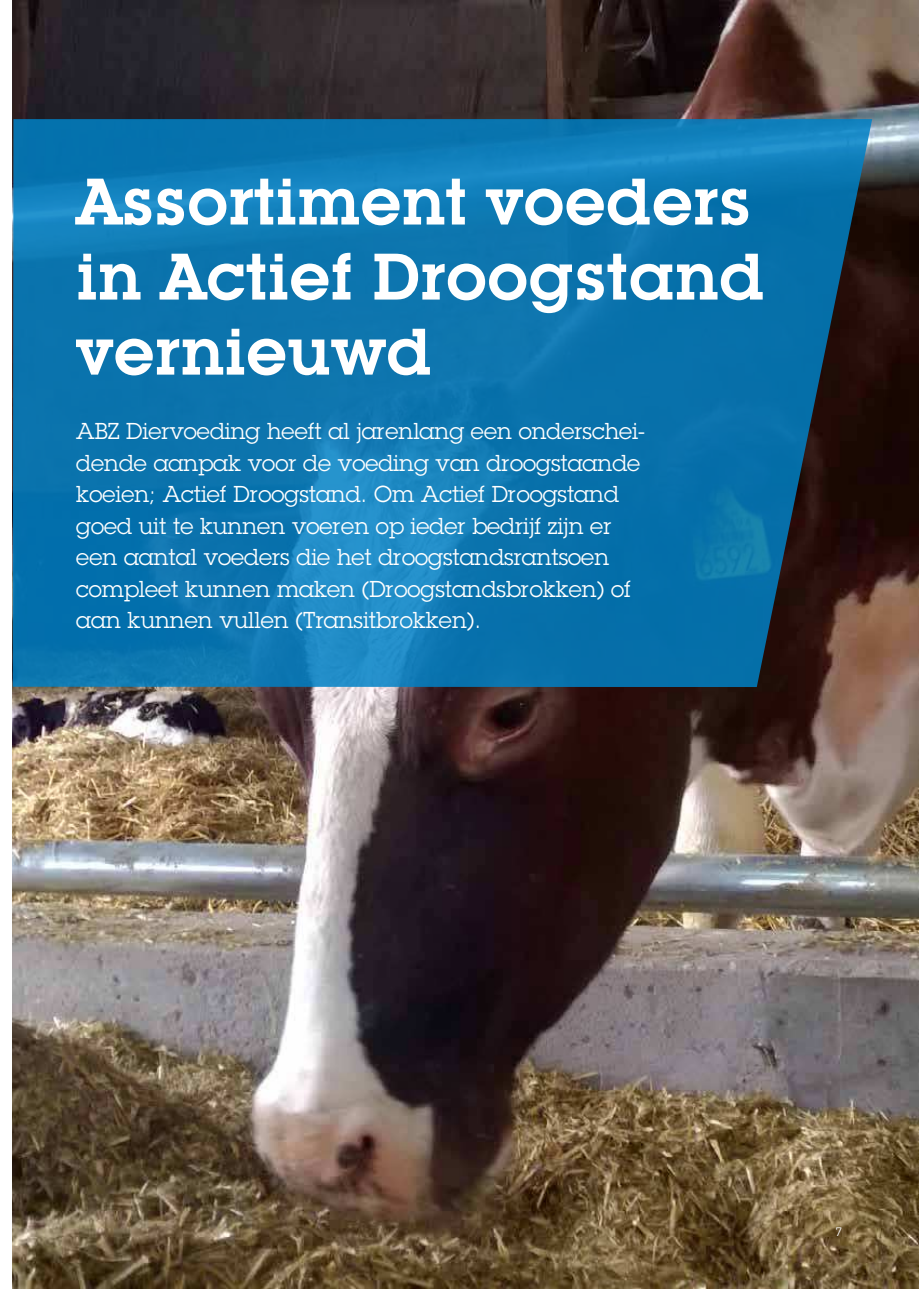
<style>
.page{position:relative;width:919px;height:1289px;background:#fff}
.page>*{position:absolute;margin:0;border:0;box-sizing:border-box;transform-origin:0 0}
.t1{font:600 64.5px/75px "Lubalin Graph IT Cby BT";color:#fff}
.t2{font:22.5px/31.5px "Lubalin Graph";color:#fff}
.t3{font:12px "Lubalin Graph";color:#fff}
</style>
<div class="page">
<img style="left:13px;top:0;width:905px;height:1288px">
<svg style="left:13px;top:119px;width:859px;height:568px;background:#0e70a6"></svg>
<h1 class="t1" style="left:76px;top:170px;width:690px">Assortiment voeders in Actief Droogstand vernieuwd</h1>
<p class="t2" style="left:76px;top:417px;width:570px">ABZ Diervoeding heeft al jarenlang een onderschei&shy;dende aanpak voor de voeding van droogstaande koeien; Actief Droogstand. Om Actief Droogstand goed uit te kunnen voeren op ieder bedrijf zijn er een aantal voeders die het droogstandsrantsoen compleet kunnen maken (Droogstandsbrokken) of aan kunnen vullen (Transitbrokken).</p>
<p class="t3" style="left:835px;top:1226px;width:8px">7</p>
</div>
